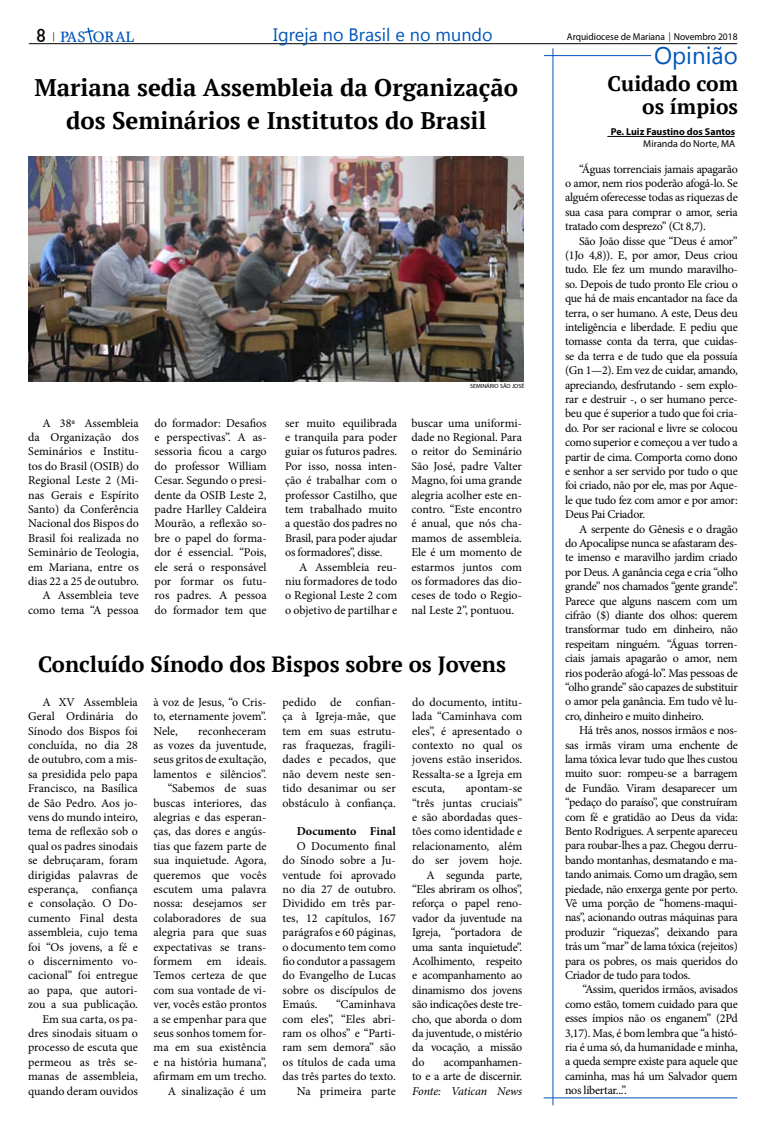
<style>
.page{position:relative;width:766px;height:1134px;background:#fff}
.page>*{position:absolute;margin:0;border:0;box-sizing:border-box;transform-origin:0 0}
.t1{font:700 24px/33px "PT Serif";color:#000;text-align:center}
.t2{font:24px "Gadugi";color:#0056ba}
.t3{font:700 22px "PT Serif";color:#000}
.t4{font:700 21px/23px "PT Serif";color:#000;text-align:right}
.t5{font:18px "Gadugi";color:#0056ba}
.t6{font:15px "Steward Cond";color:#0056ba;scale:1.25 1}
.t7{font:12px/14.4px "Minion Pro";letter-spacing:-.005em;color:#000;text-align:justify}
.t8{font:12px "Minion Pro";letter-spacing:-.025em;color:#000}
.t9{font:italic 12px "Minion Pro";letter-spacing:-.01em;color:#000}
.t10{font:700 12px "Minion Pro";color:#000}
.t11{font:10px "Myriad Pro";color:#000;scale:.95 1}
.t12{font:700 10px "Myriad Pro";color:#000}
.t13{font:10px "Myriad Pro";color:#000}
.t14{font:6px "Myriad Pro";color:#000}
.s1{font-family:"Geometric 212 BT";font-size:17px;color:#000}
.s2{font-family:"Geometric 212 BT";font-size:17px;color:#fff}
.s3{font-family:"PT Serif";font-size:11px;color:#000}
.s4{font-family:"PT Serif";font-size:11px}
</style>
<div class="page">
<svg style="left:84px;top:28px;width:10px;height:15px"></svg>
<hr style="left:29px;top:43px;width:708px;height:1px;background:#000">
<hr style="left:544px;top:55px;width:107px;height:1px;background:#0056ba">
<hr style="left:607px;top:136px;width:127px;height:1px;background:#000">
<hr style="left:552px;top:48px;width:1px;height:1057px;background:#0056ba">
<img style="left:29px;top:157px;width:494px;height:225px">
<hr style="left:543px;top:1097px;width:194px;height:1px;background:#0056ba">
<p class="t6" style="left:37px;top:27px;width:79px"><span class="s1">8</span><span class="s2">2</span> <span class="s3">|</span> PAS ORAL</p>
<h3 class="t5" style="left:273px;top:23px;width:221px">Igreja no Brasil e no mundo</h3>
<p class="t11" style="left:566px;top:31px;width:181px">Arquidiocese de Mariana <span class="s4">|</span> Novembro 2018</p>
<h1 class="t2" style="left:654px;top:41px;width:85px">Opinião</h1>
<h1 class="t1" style="left:34px;top:70px;width:485px">Mariana sedia Assembleia da Organização dos Seminários e Institutos do Brasil</h1>
<p class="t7" style="left:28px;top:416px;width:112px;text-align:right">A 38ª Assembleia da Organização dos<br>Seminários e Institu&shy;tos do Brasil (OSIB) do<br>Regional Leste 2 (Mi&shy;nas Gerais e Espírito<br>Santo) da Conferência<br>Nacional dos Bispos do<br>Brasil foi realizada no<br>Seminário de Teologia, em Mariana, entre os dias 22 a 25 de outubro.<br>A Assembleia teve como tema “A pessoa</p>
<p class="t7" style="left:154px;top:416px;width:113px">do formador: Desafios e perspectivas”. A as&shy;sessoria ficou a cargo do professor William Cesar. Segundo o presi&shy;dente da OSIB Leste 2, padre Harlley Caldeira Mourão, a reflexão so&shy;bre o papel do forma&shy;dor é essencial. “Pois, ele será o responsável por formar os futu&shy;ros padres. A pessoa do formador tem que</p>
<p class="t7" style="left:285px;top:416px;width:113px">ser muito equilibrada e tranquila para poder guiar os futuros padres.<br>Por isso, nossa inten&shy;ção é trabalhar com o professor Castilho, que tem trabalhado muito a questão dos padres no Brasil, para poder ajudar os formadores”, disse.</p>
<p class="t7" style="left:285px;top:560px;width:113px;text-indent:14px">A Assembleia reu&shy;niu formadores de todo o Regional Leste 2 com o objetivo de partilhar e</p>
<p class="t14" style="left:470px;top:383px;width:56px">SEMINÁRIO SÃO JOSÉ</p>
<p class="t7" style="left:411px;top:416px;width:112px">buscar uma uniformi&shy;dade no Regional. Para o reitor do Seminário São José, padre Valter Magno, foi uma grande alegria acolher este en&shy;contro. “Este encontro é anual, que nós cha&shy;mamos de assembleia.<br>Ele é um momento de estarmos juntos com os formadores das dio&shy;ceses de todo o Regio&shy;nal Leste 2”, pontuou.</p>
<h2 class="t3" style="left:38px;top:649px;width:469px">Concluído Sínodo dos Bispos sobre os Jovens</h2>
<p class="t7" style="left:28px;top:695px;width:111px;text-align:right">A XV Assembleia<br>Geral Ordinária do<br>Sínodo dos Bispos foi concluída, no dia 28 de outubro, com a mis&shy;sa presidida pelo papa<br>Francisco, na Basílica de São Pedro. Aos jo&shy;vens do mundo inteiro, tema de reflexão sob o qual os padres sinodais se debruçaram, foram dirigidas palavras de esperança, confiança e consolação. O Do&shy;cumento Final desta assembleia, cujo tema foi “Os jovens, a fé e o discernimento vo&shy;cacional” foi entregue ao papa, que autori&shy;zou a sua publicação.<br>Em sua carta, os pa&shy;dres sinodais situam o processo de escuta que permeou as três se&shy;manas de assembleia, quando deram ouvidos</p>
<p class="t7" style="left:153px;top:695px;width:114px">à voz de Jesus, “o Cris&shy;to, eternamente jovem”.<br>Nele,</p>
<p class="t7" style="left:412px;top:695px;width:111px">do documento, intitu&shy;lada “Caminhava com eles”, é apresentado o contexto no qual os jovens estão inseridos.<br>Ressalta-se a Igreja em escuta,</p>
<p class="t7" style="left:282px;top:695px;width:115px">pedido de confian&shy;ça à Igreja-mãe, que tem em suas estrutu&shy;ras fraquezas, fragili&shy;dades e pecados, que não devem neste sen&shy;tido desanimar ou ser obstáculo à confiança.</p>
<p class="t10" style="left:297px;top:823px;width:100px">Documento Final</p>
<p class="t7" style="left:282px;top:839px;width:115px;text-indent:14px">O Documento final do Sínodo sobre a Ju&shy;ventude foi aprovado no dia 27 de outubro.<br>Dividido em três par&shy;tes, 12 capítulos, 167 parágrafos e 60 páginas, o documento tem como fio condutor a passagem do Evangelho de Lucas sobre os discípulos de Emaús.</p>
<p class="t7" style="left:153px;top:723px;width:114px;text-align:right">reconheceram<br>as vozes da juventude, seus gritos de exultação, lamentos e silêncios”. “Sabemos de suas buscas interiores, das alegrias e das esperan&shy;ças, das dores e angús&shy;tias que fazem parte de sua inquietude. Agora, queremos que vocês escutem uma palavra nossa: desejamos ser colaboradores de sua alegria para que suas expectativas se trans&shy;formem em ideais.<br>Temos certeza de que com sua vontade de vi&shy;ver, vocês estão prontos a se empenhar para que seus sonhos tomem for&shy;ma em sua existência e na história humana”, afirmam em um trecho.<br>A sinalização é um</p>
<p class="t7" style="left:466px;top:781px;width:58px">apontam-se</p>
<p class="t7" style="left:412px;top:795px;width:111px">“três juntas cruciais”</p>
<p class="t7" style="left:412px;top:810px;width:111px">e são abordadas ques-</p>
<p class="t7" style="left:412px;top:824px;width:111px">tões como identidade e</p>
<p class="t7" style="left:412px;top:839px;width:111px">relacionamento, além</p>
<p class="t7" style="left:412px;top:853px;width:111px">do ser jovem hoje.</p>
<p class="t7" style="left:426px;top:867px;width:97px">A segunda parte,</p>
<p class="t7" style="left:412px;top:882px;width:111px">“Eles abriram os olhos”,</p>
<p class="t8" style="left:412px;top:895px;width:111px">reforça o papel reno-</p>
<p class="t7" style="left:412px;top:911px;width:111px">vador da juventude na</p>
<p class="t7" style="left:412px;top:925px;width:111px">Igreja, “portadora de</p>
<p class="t7" style="left:412px;top:939px;width:111px">uma santa inquietude”.</p>
<p class="t8" style="left:412px;top:953px;width:111px">Acolhimento, respeito</p>
<p class="t8" style="left:412px;top:967px;width:111px">e acompanhamento ao</p>
<p class="t7" style="left:412px;top:983px;width:111px">dinamismo dos jovens</p>
<p class="t7" style="left:412px;top:997px;width:111px">são indicações deste tre-</p>
<p class="t8" style="left:412px;top:1011px;width:111px">cho, que aborda o dom</p>
<p class="t7" style="left:412px;top:1026px;width:111px">da juventude, o mistério</p>
<p class="t7" style="left:412px;top:1040px;width:111px">da vocação, a missão</p>
<p class="t7" style="left:412px;top:1055px;width:14px">do</p>
<p class="t7" style="left:282px;top:997px;width:115px;text-align:right">“Caminhava<br>com eles”, “Eles abri&shy;ram os olhos” e “Parti&shy;ram sem demora” são os títulos de cada uma das três partes do texto.<br>Na primeira parte</p>
<p class="t7" style="left:412px;top:1055px;width:111px;text-align:right">acompanhamen-<br>to e a arte de discernir.</p>
<p class="t9" style="left:412px;top:1082px;width:111px">Fonte: Vatican News</p>
<h3 class="t4" style="left:607px;top:72px;width:132px">Cuidado com os ímpios</h3>
<p class="t12" style="left:610px;top:125px;width:126px">Pe. Luiz Faustino dos Santos</p>
<p class="t13" style="left:643px;top:138px;width:93px">Miranda do Norte, MA</p>
<p class="t7" style="left:565px;top:162px;width:174px;text-indent:14px">“Águas torrenciais jamais apagarão o amor, nem rios poderão afogá-lo. Se alguém oferecesse todas as riquezas de sua casa para comprar o amor, seria tratado com desprezo” (Ct 8,7).</p>
<p class="t7" style="left:565px;top:234px;width:174px;text-indent:14px">São João disse que “Deus é amor” (1Jo 4,8)). E, por amor, Deus criou tudo. Ele fez um mundo maravilho&shy;so. Depois de tudo pronto Ele criou o que há de mais encantador na face da terra, o ser humano. A este, Deus deu inteligência e liberdade. E pediu que tomasse conta da terra, que cuidas&shy;se da terra e de tudo que ela possuía (Gn 1—2). Em vez de cuidar, amando, apreciando, desfrutando - sem explo&shy;rar e destruir -, o ser humano perce&shy;beu que é superior a tudo que foi cria&shy;do. Por ser racional e livre se colocou como superior e começou a ver tudo a partir de cima. Comporta como dono e senhor a ser servido por tudo o que foi criado, não por ele, mas por Aque&shy;le que tudo fez com amor e por amor:<br>Deus Pai Criador.</p>
<p class="t7" style="left:565px;top:522px;width:174px;text-indent:14px">A serpente do Gênesis e o dragão do Apocalipse nunca se afastaram des&shy;te imenso e maravilho jardim criado por Deus. A ganância cega e cria “olho grande” nos chamados “gente grande”.<br>Parece que alguns nascem com um cifrão ($) diante dos olhos: querem transformar tudo em dinheiro, não respeitam ninguém. “Águas torren&shy;ciais jamais apagarão o amor, nem rios poderão afogá-lo”. Mas pessoas de “olho grande” são capazes de substituir o amor pela ganância. Em tudo vê lu&shy;cro, dinheiro e muito dinheiro.</p>
<p class="t7" style="left:565px;top:723px;width:174px;text-indent:14px">Há três anos, nossos irmãos e nos&shy;sas irmãs viram uma enchente de lama tóxica levar tudo que lhes custou muito suor: rompeu-se a barragem de Fundão. Viram desaparecer um “pedaço do paraíso”, que construíram com fé e gratidão ao Deus da vida:<br>Bento Rodrigues. A serpente apareceu para roubar-lhes a paz. Chegou derru&shy;bando montanhas, desmatando e ma&shy;tando animais. Como um dragão, sem piedade, não enxerga gente por perto.<br>Vê uma porção de “homens-maqui&shy;nas”, acionando outras máquinas para produzir “riquezas”, deixando para trás um “mar” de lama tóxica (rejeitos) para os pobres, os mais queridos do Criador de tudo para todos.</p>
<p class="t7" style="left:565px;top:982px;width:174px;text-indent:17px">“Assim, queridos irmãos, avisados como estão, tomem cuidado para que esses ímpios não os enganem” (2Pd 3,17). Mas, é bom lembra que “a histó&shy;ria é uma só, da humanidade e minha, a queda sempre existe para aquele que caminha, mas há um Salvador quem nos libertar...”.</p>
</div>
